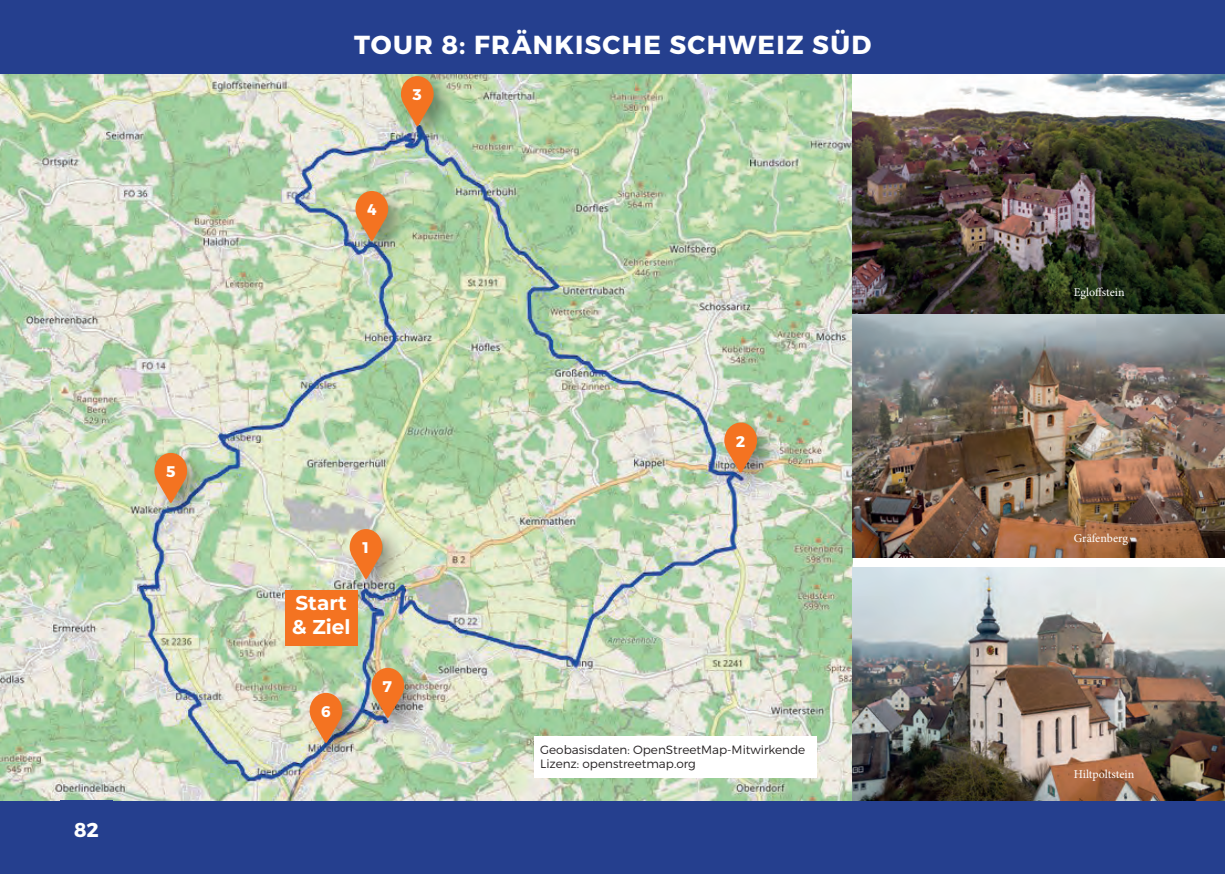
<style>
.page{position:relative;width:1225px;height:874px;background:#fff}
.page>*{position:absolute;margin:0;border:0;box-sizing:border-box;transform-origin:0 0}
.t1{font:700 26px "Montserrat";letter-spacing:.05em;color:#fff}
.t2{font:100 20px/24px "Montserrat";color:#fff}
.t3{font:700 20px "Montserrat";color:#fff}
.t4{font:700 15.4px "Montserrat";color:#fff}
.t5{font:300 12px/14.4px "Montserrat";color:#231f20}
.t6{font:12px "Minion Pro";letter-spacing:-.005em;color:#fff}
</style>
<div class="page">
<div style="left:0;top:799px;width:1225px;height:74px;background:#253f8e"></div>
<img style="left:0;top:74px;width:852px;height:725px">
<div style="left:396px;top:74px;width:61px;height:74px;background:#231f20;opacity:.4"></div>
<svg style="left:401px;top:76px;width:33px;height:50px;background:#d38945"></svg>
<div style="left:719px;top:417px;width:61px;height:77px;background:#231f20;opacity:.4"></div>
<svg style="left:724px;top:422px;width:33px;height:50px;background:#d8864a"></svg>
<div style="left:345px;top:524px;width:61px;height:77px;background:#231f20;opacity:.4"></div>
<svg style="left:350px;top:528px;width:32px;height:50px;background:#e28d51"></svg>
<div style="left:367px;top:662px;width:60px;height:77px;background:#231f20;opacity:.4"></div>
<svg style="left:371px;top:667px;width:33px;height:50px;background:#d6844a"></svg>
<div style="left:305px;top:687px;width:61px;height:77px;background:#231f20;opacity:.4"></div>
<svg style="left:310px;top:692px;width:32px;height:50px;background:#df894d"></svg>
<div style="left:150px;top:448px;width:61px;height:77px;background:#231f20;opacity:.4"></div>
<svg style="left:154px;top:452px;width:33px;height:50px;background:#de8e50"></svg>
<div style="left:351px;top:186px;width:60px;height:77px;background:#231f20;opacity:.4"></div>
<svg style="left:355px;top:191px;width:33px;height:50px;background:#d98b4b"></svg>
<div style="left:0;top:0;width:1225px;height:74px;background:#253f8e"></div>
<div style="left:534px;top:736px;width:283px;height:41px;background:#fff"></div>
<img style="left:852px;top:74px;width:373px;height:483px">
<img style="left:852px;top:567px;width:373px;height:232px">
<div style="left:285px;top:590px;width:72px;height:55px;background:#f47321"></div>
<p class="t4" style="left:166px;top:461px;width:11px">5</p>
<h2 class="t3" style="left:74px;top:816px;width:26px">82</h2>
<h1 class="t1" style="left:354px;top:29px;width:519px">TOUR 8: FRÄNKISCHE SCHWEIZ SÜD</h1>
<p class="t4" style="left:412px;top:85px;width:11px">3</p>
<p class="t4" style="left:367px;top:200px;width:11px">4</p>
<p class="t4" style="left:361px;top:538px;width:11px">1</p>
<h2 class="t2" style="left:292px;top:589px;width:60px">Start &amp; Ziel</h2>
<p class="t4" style="left:321px;top:701px;width:11px">6</p>
<p class="t4" style="left:382px;top:676px;width:11px">7</p>
<p class="t4" style="left:736px;top:431px;width:11px">2</p>
<p class="t5" style="left:540px;top:741px;width:267px">Geobasisdaten: OpenStreetMap-Mitwirkende<br>Lizenz: openstreetmap.org</p>
<p class="t6" style="left:1073px;top:284px;width:52px">Egloffstein</p>
<p class="t6" style="left:1073px;top:530px;width:56px">Gräfenberg</p>
<p class="t6" style="left:1073px;top:765px;width:62px">Hiltpoltstein</p>
</div>
